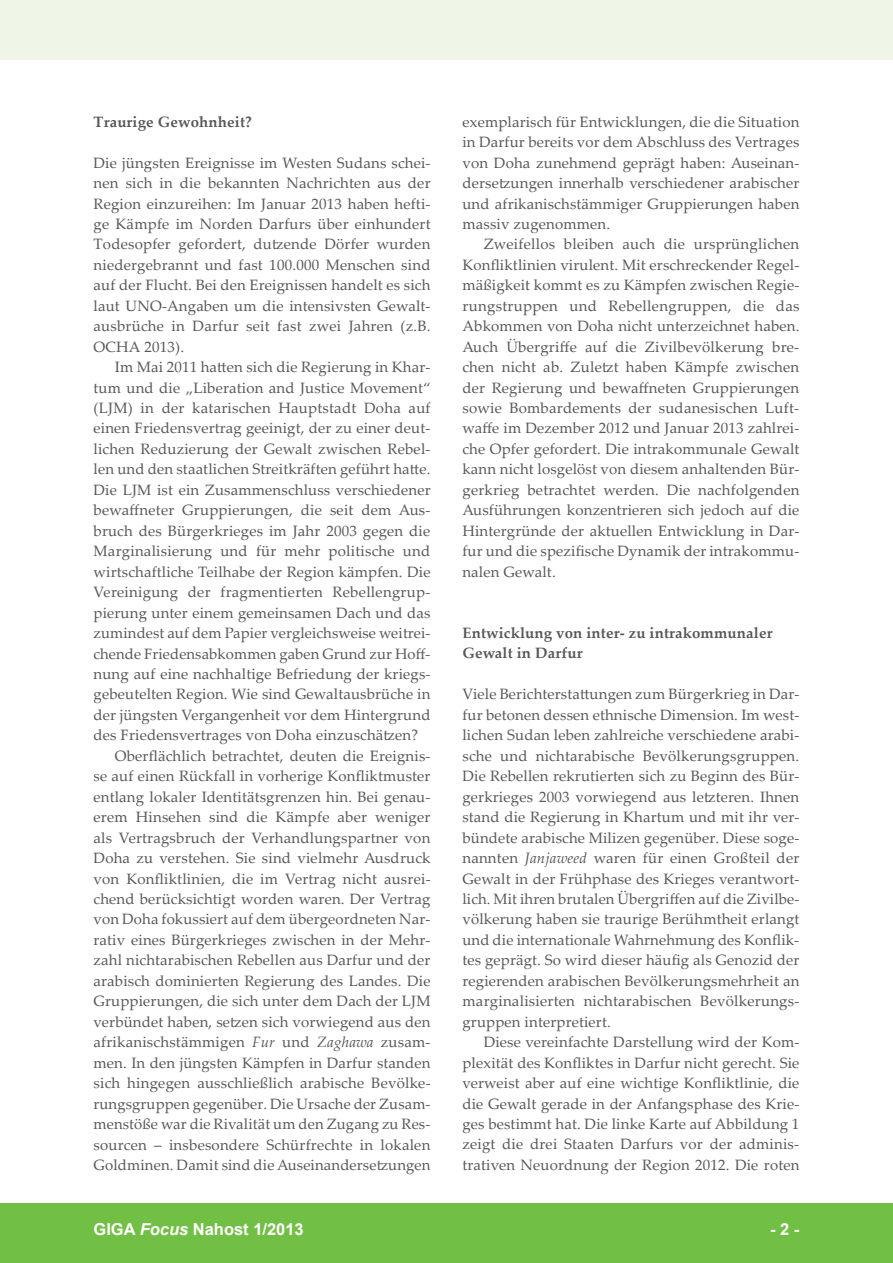
<style>
.page{position:relative;width:893px;height:1263px;background:#fff}
.page>*{position:absolute;margin:0;border:0;box-sizing:border-box;transform-origin:0 0}
.t1{font:700 16.5px "Arial";color:#fff}
.t2{font:15px/20.4px "Palatino Linotype";letter-spacing:.01em;color:#57585a;text-align:justify}
.t3{font:700 15px/20.4px "Palatino Linotype";letter-spacing:.01em;color:#57585a}
.s1{font-style:italic}
</style>
<div class="page">
<div style="left:0;top:1203px;width:893px;height:60px;background:#71bf44"></div>
<div style="left:0;top:0;width:893px;height:60px;background:#eff6e8"></div>
<p class="t3" style="left:94px;top:111px;width:160px">Traurige Gewohnheit?</p>
<p class="t2" style="left:94px;top:152px;width:339px">Die jüngsten Ereignisse im Westen Sudans schei&shy;nen sich in die bekannten Nachrichten aus der Region einzureihen: Im Januar 2013 haben hefti&shy;ge Kämpfe im Norden Darfurs über einhundert Todesopfer gefordert, dutzende Dörfer wurden niedergebrannt und fast 100.000 Menschen sind auf der Flucht. Bei den Ereignissen handelt es sich laut UNO-Angaben um die intensivsten Gewalt&shy;ausbrüche in Darfur seit fast zwei Jahren (z.B.<br>OCHA 2013).</p>
<p class="t2" style="left:115px;top:356px;width:317px">Im Mai 2011 hatten sich die Regierung in Khar-</p>
<p class="t2" style="left:94px;top:377px;width:339px">tum und die „Liberation and Justice Movement“</p>
<p class="t2" style="left:94px;top:397px;width:339px">(LJM) in der katarischen Hauptstadt Doha auf</p>
<p class="t2" style="left:94px;top:418px;width:338px">einen Friedensvertrag geeinigt, der zu einer deut-</p>
<p class="t2" style="left:94px;top:438px;width:338px">lichen Reduzierung der Gewalt zwischen Rebel-</p>
<p class="t2" style="left:94px;top:458px;width:338px">len und den staatlichen Streitkräften geführt hatte.</p>
<p class="t2" style="left:94px;top:479px;width:339px">Die LJM ist ein Zusammenschluss verschiedener</p>
<p class="t2" style="left:94px;top:499px;width:338px">bewaffneter Gruppierungen, die seit dem Aus-</p>
<p class="t2" style="left:94px;top:520px;width:338px">bruch des Bürgerkrieges im Jahr 2003 gegen die</p>
<p class="t2" style="left:94px;top:540px;width:338px">Marginalisierung und für mehr politische und</p>
<p class="t2" style="left:94px;top:561px;width:338px">wirtschaftliche Teilhabe der Region kämpfen. Die</p>
<p class="t2" style="left:94px;top:581px;width:338px">Vereinigung der fragmentierten Rebellengrup-</p>
<p class="t2" style="left:94px;top:602px;width:339px">pierung unter einem gemeinsamen Dach und das</p>
<p class="t2" style="left:94px;top:622px;width:339px">zumindest auf dem Papier vergleichsweise weitrei-</p>
<p class="t2" style="left:94px;top:643px;width:338px">chende Friedensabkommen gaben Grund zur Hoff-</p>
<p class="t2" style="left:94px;top:663px;width:338px">nung auf eine nachhaltige Befriedung der kriegs-</p>
<p class="t2" style="left:94px;top:684px;width:338px">gebeutelten Region. Wie sind Gewaltausbrüche in</p>
<p class="t2" style="left:94px;top:704px;width:338px">der jüngsten Vergangenheit vor dem Hintergrund</p>
<p class="t2" style="left:94px;top:724px;width:326px">des Friedensvertrages von Doha einzuschätzen?</p>
<p class="t2" style="left:115px;top:745px;width:317px">Oberflächlich betrachtet, deuten die Ereignis-</p>
<p class="t2" style="left:94px;top:765px;width:338px">se auf einen Rückfall in vorherige Konfliktmuster</p>
<p class="t2" style="left:94px;top:786px;width:338px">entlang lokaler Identitätsgrenzen hin. Bei genau-</p>
<p class="t2" style="left:94px;top:806px;width:338px">erem Hinsehen sind die Kämpfe aber weniger</p>
<p class="t2" style="left:94px;top:827px;width:338px">als Vertragsbruch der Verhandlungspartner von</p>
<p class="t2" style="left:94px;top:847px;width:338px">Doha zu verstehen. Sie sind vielmehr Ausdruck</p>
<p class="t2" style="left:94px;top:868px;width:339px">von Konfliktlinien, die im Vertrag nicht ausrei-</p>
<p class="t2" style="left:94px;top:888px;width:338px">chend berücksichtigt worden waren. Der Vertrag</p>
<p class="t2" style="left:94px;top:908px;width:338px">von Doha fokussiert auf dem übergeordneten Nar-</p>
<p class="t2" style="left:94px;top:929px;width:338px">rativ eines Bürgerkrieges zwischen in der Mehr-</p>
<p class="t2" style="left:94px;top:949px;width:338px">zahl nichtarabischen Rebellen aus Darfur und der</p>
<p class="t2" style="left:94px;top:970px;width:338px">arabisch dominierten Regierung des Landes. Die</p>
<p class="t2" style="left:94px;top:990px;width:338px">Gruppierungen, die sich unter dem Dach der LJM</p>
<p class="t2" style="left:94px;top:1011px;width:338px">verbündet haben, setzen sich vorwiegend aus den</p>
<p class="t2" style="left:94px;top:1031px;width:338px">afrikanischstämmigen <span class="s1">Fur</span> und <span class="s1">Zaghawa</span> zusam-</p>
<p class="t2" style="left:94px;top:1052px;width:338px">men. In den jüngsten Kämpfen in Darfur standen</p>
<p class="t2" style="left:94px;top:1072px;width:339px">sich hingegen ausschließlich arabische Bevölke-</p>
<p class="t2" style="left:94px;top:1093px;width:338px">rungsgruppen gegenüber. Die Ursache der Zusam-</p>
<p class="t2" style="left:94px;top:1113px;width:338px">menstöße war die Rivalität um den Zugang zu Res-</p>
<p class="t2" style="left:94px;top:1133px;width:338px">sourcen – insbesondere Schürfrechte in lokalen</p>
<p class="t2" style="left:94px;top:1154px;width:339px">Goldminen. Damit sind die Auseinandersetzungen</p>
<p class="t2" style="left:462px;top:111px;width:338px">exemplarisch für Entwicklungen, die die Situation in Darfur bereits vor dem Abschluss des Vertrages von Doha zunehmend geprägt haben: Auseinan&shy;dersetzungen innerhalb verschiedener arabischer und afrikanischstämmiger Gruppierungen haben massiv zugenommen.</p>
<p class="t2" style="left:462px;top:234px;width:339px;text-indent:21px">Zweifellos bleiben auch die ursprünglichen Konfliktlinien virulent. Mit erschreckender Regel&shy;mäßigkeit kommt es zu Kämpfen zwischen Regie&shy;rungstruppen und Rebellengruppen, die das Abkommen von Doha nicht unterzeichnet haben.<br>Auch Übergriffe auf die Zivilbevölkerung bre&shy;chen nicht ab. Zuletzt haben Kämpfe zwischen der Regierung und bewaffneten Gruppierungen sowie Bombardements der sudanesischen Luft&shy;waffe im Dezember 2012 und Januar 2013 zahlrei&shy;che Opfer gefordert. Die intrakommunale Gewalt kann nicht losgelöst von diesem anhaltenden Bür&shy;gerkrieg betrachtet werden. Die nachfolgenden Ausführungen konzentrieren sich jedoch auf die Hintergründe der aktuellen Entwicklung in Dar&shy;fur und die spezifische Dynamik der intrakommu&shy;nalen Gewalt.</p>
<p class="t3" style="left:462px;top:622px;width:312px">Entwicklung von inter- zu intrakommunaler<br>Gewalt in Darfur</p>
<p class="t2" style="left:462px;top:684px;width:339px">Viele Berichterstattungen zum Bürgerkrieg in Dar&shy;fur betonen dessen ethnische Dimension. Im west&shy;lichen Sudan leben zahlreiche verschiedene arabi&shy;sche und nichtarabische Bevölkerungsgruppen.<br>Die Rebellen rekrutierten sich zu Beginn des Bür&shy;gerkrieges 2003 vorwiegend aus letzteren. Ihnen stand die Regierung in Khartum und mit ihr ver&shy;bündete arabische Milizen gegenüber. Diese soge&shy;nannten <span class="s1">Janjaweed</span> waren für einen Großteil der Gewalt in der Frühphase des Krieges verantwort&shy;lich. Mit ihren brutalen Übergriffen auf die Zivilbe&shy;völkerung haben sie traurige Berühmtheit erlangt und die internationale Wahrnehmung des Konflik&shy;tes geprägt. So wird dieser häufig als Genozid der regierenden arabischen Bevölkerungsmehrheit an marginalisierten nichtarabischen Bevölkerungs&shy;gruppen interpretiert.</p>
<p class="t2" style="left:462px;top:1031px;width:338px;text-indent:21px">Diese vereinfachte Darstellung wird der Kom&shy;plexität des Konfliktes in Darfur nicht gerecht. Sie verweist aber auf eine wichtige Konfliktlinie, die die Gewalt gerade in der Anfangsphase des Krie&shy;ges bestimmt hat. Die linke Karte auf Abbildung 1 zeigt die drei Staaten Darfurs vor der adminis&shy;trativen Neuordnung der Region 2012. Die roten</p>
<p class="t1" style="left:94px;top:1218px;width:212px">GIGA <span class="s1">Focus</span> Nahost 1/2013</p>
<p class="t1" style="left:770px;top:1218px;width:31px">- 2 -</p>
</div>
